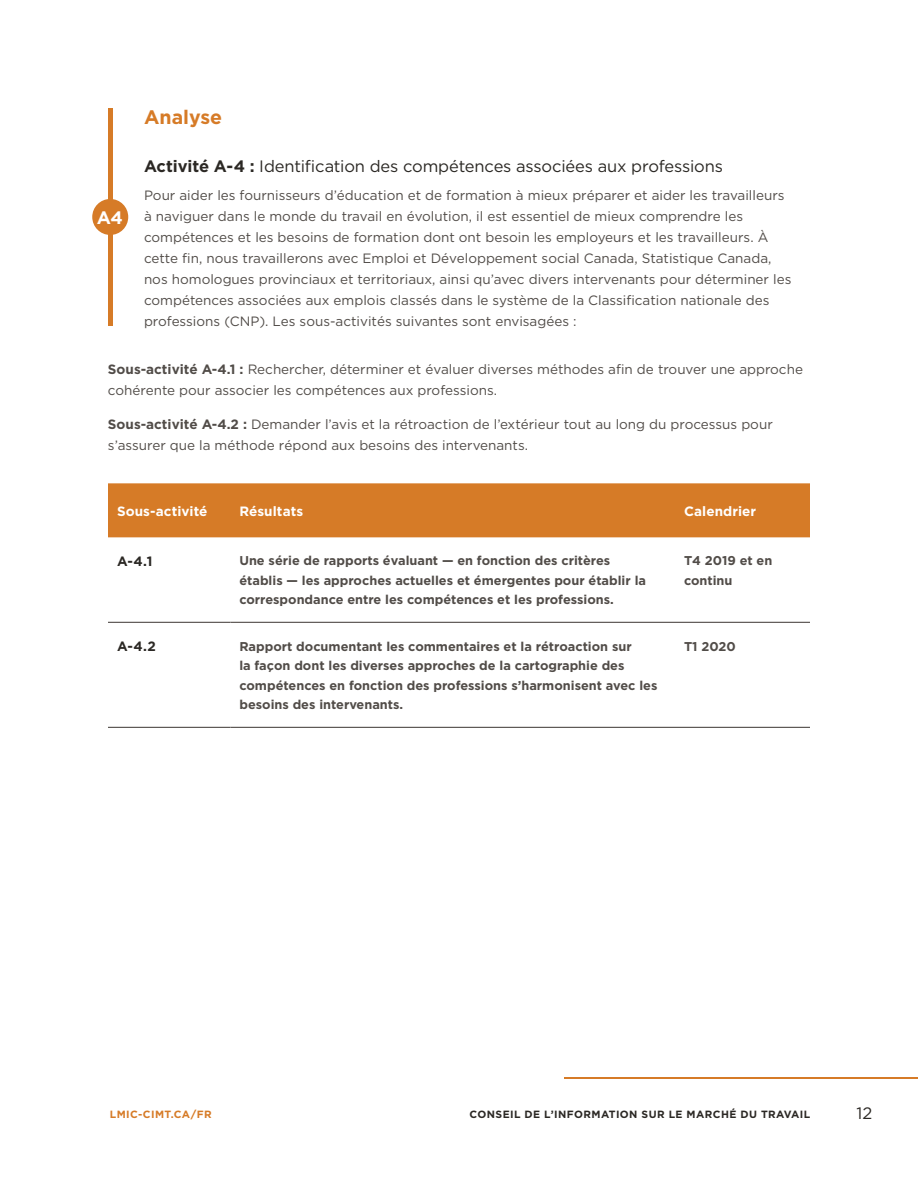
<style>
.page{position:relative;width:918px;height:1188px;background:#fff}
.page>*{position:absolute;margin:0;border:0;box-sizing:border-box;transform-origin:0 0}
.t1{font:700 19.5px "Gotham HTF";color:#d67b27}
.t2{font:700 18px "Gotham HTF";color:#fff}
.t3{font:16.5px "Gotham HTF";letter-spacing:-.01em;color:#2b2824}
.t4{font:13.5px/21px "Gotham HTF";color:#514c48}
.t5{font:700 13.5px "Gotham HTF";letter-spacing:.005em;color:#fff}
.t6{font:700 13.5px "Gotham HTF";color:#2b2824}
.t7{font:700 12.75px/19.5px "Gotham HTF";color:#514c48}
.t8{font:700 10.5px "Gotham HTF";letter-spacing:.04em;color:#2b2824}
.t9{font:700 10.5px "Gotham HTF";letter-spacing:.04em;color:#d67b27}
.s1{font-weight:700}
</style>
<div class="page">
<hr style="left:565px;top:1077px;width:353px;height:2px;background:#d67b27">
<div style="left:108px;top:483px;width:702px;height:54px;background:#d67b27"></div>
<hr style="left:108px;top:622px;width:122px;height:1px;background:#514c48">
<hr style="left:230px;top:622px;width:445px;height:1px;background:#514c48">
<hr style="left:675px;top:622px;width:135px;height:1px;background:#514c48">
<hr style="left:108px;top:727px;width:122px;height:1px;background:#514c48">
<hr style="left:230px;top:727px;width:445px;height:1px;background:#514c48">
<hr style="left:675px;top:727px;width:135px;height:1px;background:#514c48">
<hr style="left:108px;top:108px;width:4px;height:218px;background:#d67b27">
<div style="left:92px;top:199px;width:36px;height:36px;background:#d67b27;border-radius:50%"></div>
<h1 class="t1" style="left:144px;top:106px;width:80px">Analyse</h1>
<p class="t3" style="left:144px;top:157px;width:581px"><span class="s1">Activité A-4 :</span> Identification des compétences associées aux professions</p>
<p class="t4" style="left:144px;top:184px;width:649px">Pour aider les fournisseurs d’éducation et de formation à mieux préparer et aider les travailleurs à naviguer dans le monde du travail en évolution, il est essentiel de mieux comprendre les compétences et les besoins de formation dont ont besoin les employeurs et les travailleurs. À cette fin, nous travaillerons avec Emploi et Développement social Canada, Statistique Canada, nos homologues provinciaux et territoriaux, ainsi qu’avec divers intervenants pour déterminer les compétences associées aux emplois classés dans le système de la Classification nationale des professions (CNP). Les sous-activités suivantes sont envisagées :</p>
<p class="t4" style="left:108px;top:358px;width:697px"><span class="s1">Sous-activité A-4.1 :</span> Rechercher, déterminer et évaluer diverses méthodes afin de trouver une approche cohérente pour associer les compétences aux professions.</p>
<p class="t4" style="left:108px;top:414px;width:666px"><span class="s1">Sous-activité A-4.2 :</span> Demander l’avis et la rétroaction de l’extérieur tout au long du processus pour s’assurer que la méthode répond aux besoins des intervenants.</p>
<h2 class="t2" style="left:97px;top:207px;width:28px">A4</h2>
<p class="t5" style="left:117px;top:503px;width:92px">Sous-activité</p>
<p class="t5" style="left:239px;top:503px;width:65px">Résultats</p>
<p class="t5" style="left:684px;top:503px;width:74px">Calendrier</p>
<p class="t6" style="left:117px;top:553px;width:37px">A-4.1</p>
<p class="t7" style="left:239px;top:551px;width:408px">Une série de rapports évaluant — en fonction des critères établis — les approches actuelles et émergentes pour établir la correspondance entre les compétences et les professions.</p>
<p class="t7" style="left:684px;top:551px;width:90px">T4 2019 et en continu</p>
<p class="t6" style="left:117px;top:639px;width:40px">A-4.2</p>
<p class="t7" style="left:239px;top:636px;width:420px">Rapport documentant les commentaires et la rétroaction sur<br>la façon dont les diverses approches de la cartographie des compétences en fonction des professions s’harmonisent avec les besoins des intervenants.</p>
<p class="t7" style="left:684px;top:636px;width:53px">T1 2020</p>
<p class="t9" style="left:110px;top:1109px;width:103px">LMIC-CIMT.CA/FR</p>
<p class="t8" style="left:470px;top:1109px;width:342px">CONSEIL DE L’INFORMATION SUR LE MARCHÉ DU TRAVAIL</p>
<p class="t3" style="left:857px;top:1104px;width:17px">12</p>
</div>
